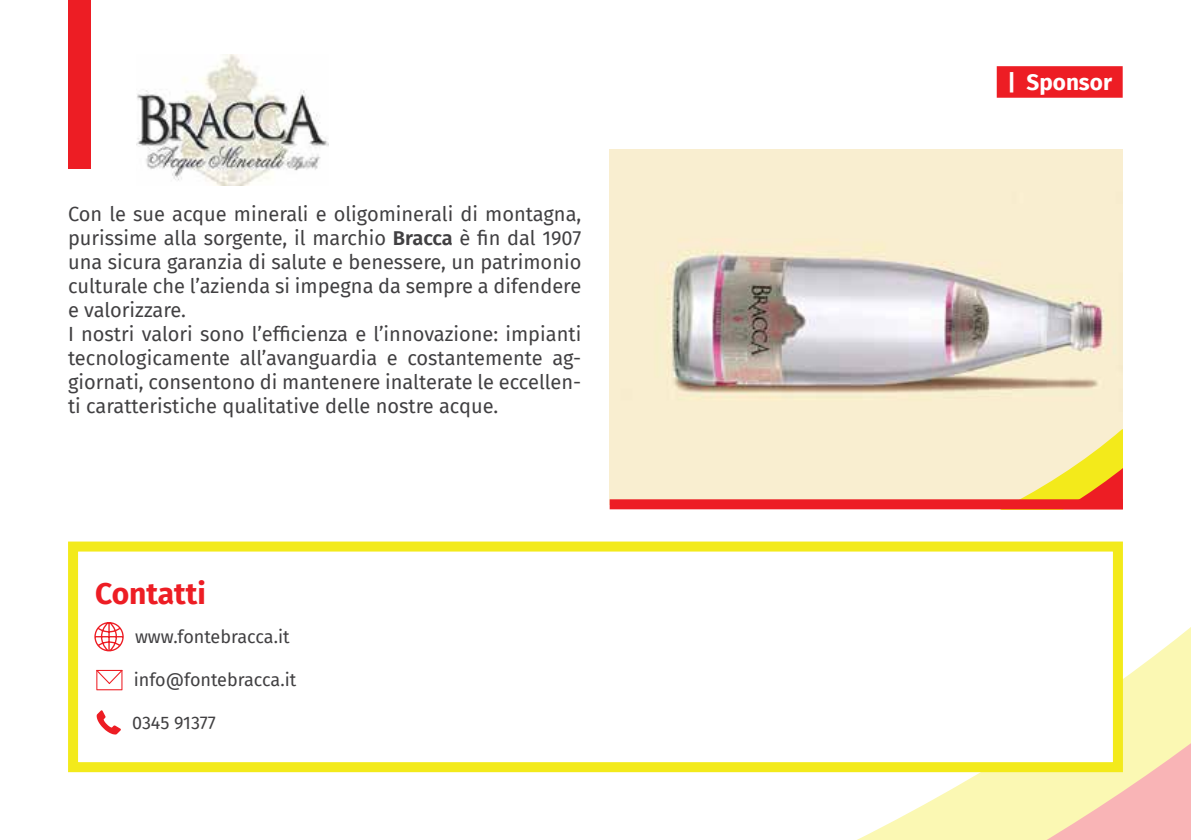
<style>
.page{position:relative;width:1191px;height:840px;background:#fff}
.page>*{position:absolute;margin:0;border:0;box-sizing:border-box;transform-origin:0 0}
.t1{font:700 30px "Fira Sans";color:#ed1d24}
.t2{font:700 22.4px "Fira Sans";color:#fff}
.t3{font:20px/24px "Fira Sans";color:#414042}
.t4{font:18px "Fira Sans";color:#414042}
.s1{font-weight:600}
</style>
<div class="page">
<svg style="left:811px;top:627px;width:380px;height:212px;fill:#fbf8b3"></svg>
<img style="left:136px;top:54px;width:193px;height:131px">
<img style="left:609px;top:149px;width:514px;height:350px">
<svg style="left:983px;top:429px;width:140px;height:70px;background:#f6df93"></svg>
<div style="left:609px;top:499px;width:514px;height:10px;background:#ed1d24"></div>
<div style="left:68px;top:0;width:23px;height:168px;background:#ed1d24"></div>
<div style="left:73px;top:546px;width:1045px;height:220px;background:#fff"></div>
<div style="left:68px;top:541px;width:1055px;height:230px;border:10px solid #f3ea1b"></div>
<svg style="left:97px;top:710px;width:24px;height:24px"></svg>
<svg style="left:96px;top:669px;width:26px;height:21px"></svg>
<svg style="left:94px;top:622px;width:30px;height:30px"></svg>
<div style="left:996px;top:66px;width:126px;height:32px;background:#ed1d24"></div>
<p class="t3" style="left:68px;top:201px;width:515px">Con le sue acque minerali e oligominerali di montagna, purissime alla sorgente, il marchio <span class="s1">Bracca</span> è fin dal 1907 una sicura garanzia di salute e benessere, un patrimonio culturale che l’azienda si impegna da sempre a difendere e valorizzare.<br>I nostri valori sono l’efficienza e l’innovazione: impianti tecnologicamente all’avanguardia e costantemente ag&shy;giornati, consentono di mantenere inalterate le eccellen&shy;ti caratteristiche qualitative delle nostre acque.</p>
<h1 class="t1" style="left:95px;top:568px;width:112px">Contatti</h1>
<p class="t4" style="left:135px;top:622px;width:156px">www.fontebracca.it</p>
<p class="t4" style="left:134px;top:665px;width:164px">info@fontebracca.it</p>
<p class="t4" style="left:132px;top:709px;width:85px">0345 91377</p>
<p class="t2" style="left:1007px;top:63px;width:106px">| Sponsor</p>
</div>
